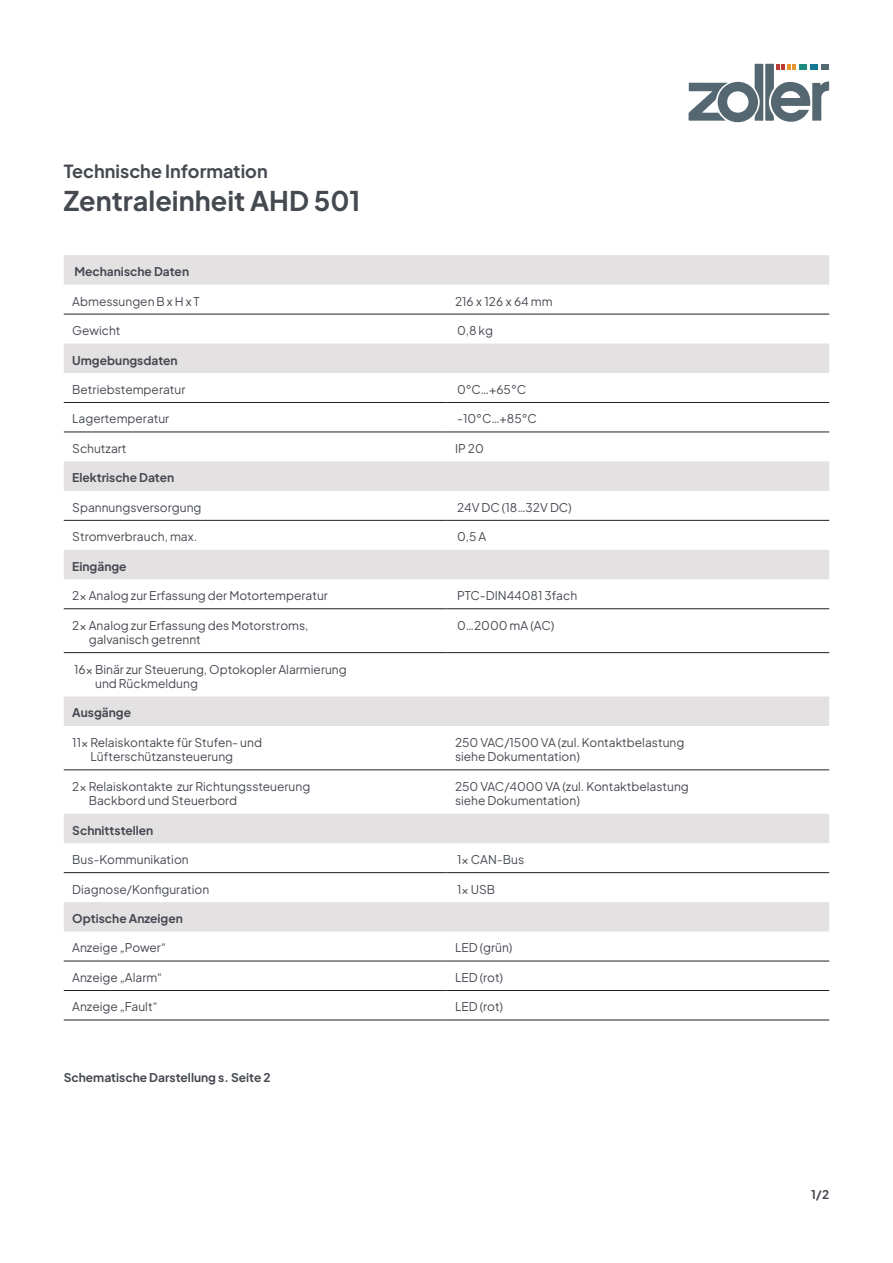
<style>
.page{position:relative;width:893px;height:1263px;background:#fff}
.page>*{position:absolute;margin:0;border:0;box-sizing:border-box;transform-origin:0 0}
.t1{font:700 27px "Plus Jakarta Sans";color:#454950}
.t2{font:700 18px "Plus Jakarta Sans";color:#454950}
.t3{font:12px/14.4px "Plus Jakarta Sans";color:#454950}
.t4{font:700 12px "Plus Jakarta Sans";color:#454950}
</style>
<div class="page">
<div style="left:717px;top:82px;width:41px;height:40px;background:#556771;border-radius:50%"></div>
<svg style="left:688px;top:83px;width:40px;height:38px"></svg>
<div style="left:727px;top:91px;width:21px;height:22px;background:#fff;border-radius:50%"></div>
<svg style="left:755px;top:64px;width:74px;height:58px"></svg>
<svg style="left:64px;top:255px;width:765px;height:676px"></svg>
<hr style="left:64px;top:314px;width:382px;height:1px;background:#231f20">
<hr style="left:446px;top:314px;width:383px;height:1px;background:#231f20">
<hr style="left:64px;top:402px;width:382px;height:1px;background:#231f20">
<hr style="left:446px;top:402px;width:383px;height:1px;background:#231f20">
<hr style="left:64px;top:432px;width:382px;height:1px;background:#231f20">
<hr style="left:446px;top:432px;width:383px;height:1px;background:#231f20">
<hr style="left:64px;top:520px;width:382px;height:1px;background:#231f20">
<hr style="left:446px;top:520px;width:383px;height:1px;background:#231f20">
<hr style="left:64px;top:608px;width:382px;height:1px;background:#231f20">
<hr style="left:446px;top:608px;width:383px;height:1px;background:#231f20">
<hr style="left:64px;top:652px;width:382px;height:1px;background:#231f20">
<hr style="left:446px;top:652px;width:383px;height:1px;background:#231f20">
<hr style="left:64px;top:769px;width:382px;height:1px;background:#231f20">
<hr style="left:446px;top:769px;width:383px;height:1px;background:#231f20">
<hr style="left:64px;top:872px;width:382px;height:1px;background:#231f20">
<hr style="left:446px;top:872px;width:383px;height:1px;background:#231f20">
<hr style="left:64px;top:961px;width:382px;height:1px;background:#231f20">
<hr style="left:446px;top:961px;width:383px;height:1px;background:#231f20">
<hr style="left:64px;top:990px;width:382px;height:1px;background:#231f20">
<hr style="left:446px;top:990px;width:383px;height:1px;background:#231f20">
<hr style="left:64px;top:1020px;width:382px;height:1px;background:#231f20">
<hr style="left:446px;top:1020px;width:383px;height:1px;background:#231f20">
<h2 class="t2" style="left:64px;top:155px;width:205px">Technische Information</h2>
<h1 class="t1" style="left:64px;top:176px;width:298px">Zentraleinheit AHD 501</h1>
<p class="t4" style="left:74px;top:261px;width:116px">Mechanische Daten</p>
<p class="t3" style="left:72px;top:293px;width:129px">Abmessungen B x H x T</p>
<p class="t3" style="left:455px;top:293px;width:99px">216 x 126 x 64 mm</p>
<p class="t3" style="left:72px;top:322px;width:50px">Gewicht</p>
<p class="t3" style="left:457px;top:322px;width:37px">0,8 kg</p>
<p class="t4" style="left:72px;top:349px;width:107px">Umgebungsdaten</p>
<p class="t3" style="left:72px;top:381px;width:115px">Betriebstemperatur</p>
<p class="t3" style="left:457px;top:381px;width:71px">0°C…+65°C</p>
<p class="t3" style="left:72px;top:410px;width:99px">Lagertemperatur</p>
<p class="t3" style="left:457px;top:410px;width:81px">-10°C…+85°C</p>
<p class="t3" style="left:72px;top:440px;width:56px">Schutzart</p>
<p class="t3" style="left:455px;top:440px;width:30px">IP 20</p>
<p class="t4" style="left:72px;top:467px;width:104px">Elektrische Daten</p>
<p class="t3" style="left:72px;top:499px;width:131px">Spannungsversorgung</p>
<p class="t3" style="left:457px;top:499px;width:116px">24V DC (18…32V DC)</p>
<p class="t3" style="left:72px;top:528px;width:126px">Stromverbrauch, max.</p>
<p class="t3" style="left:457px;top:528px;width:31px">0,5 A</p>
<p class="t4" style="left:72px;top:555px;width:56px">Eingänge</p>
<p class="t3" style="left:72px;top:587px;width:257px">2x Analog zur Erfassung der Motortemperatur</p>
<p class="t3" style="left:457px;top:587px;width:122px">PTC-DIN44081 3fach</p>
<p class="t3" style="left:89px;top:617px;width:221px;text-indent:-17px">2x Analog zur Erfassung des Motorstroms, galvanisch getrennt</p>
<p class="t3" style="left:457px;top:617px;width:99px">0…2000 mA (AC)</p>
<p class="t3" style="left:95px;top:661px;width:253px;text-indent:-21px">16x Binär zur Steuerung, Optokopler Alarmierung und Rückmeldung</p>
<p class="t4" style="left:72px;top:702px;width:60px">Ausgänge</p>
<p class="t3" style="left:90px;top:734px;width:173px;text-indent:-18px">11x Relaiskontakte für Stufen- und<br>Lüfterschützansteuerung</p>
<p class="t3" style="left:455px;top:734px;width:231px">250 VAC/1500 VA (zul. Kontaktbelastung siehe Dokumentation)</p>
<p class="t3" style="left:89px;top:778px;width:223px;text-indent:-17px">2x Relaiskontakte zur Richtungssteuerung<br>Backbord und Steuerbord</p>
<p class="t3" style="left:455px;top:778px;width:235px">250 VAC/4000 VA (zul. Kontaktbelastung siehe Dokumentation)</p>
<p class="t4" style="left:72px;top:819px;width:83px">Schnittstellen</p>
<p class="t3" style="left:72px;top:851px;width:118px">Bus-Kommunikation</p>
<p class="t3" style="left:457px;top:851px;width:69px">1x CAN-Bus</p>
<p class="t3" style="left:72px;top:881px;width:138px">Diagnose/Konfiguration</p>
<p class="t3" style="left:457px;top:881px;width:40px">1x USB</p>
<p class="t4" style="left:72px;top:908px;width:112px">Optische Anzeigen</p>
<p class="t3" style="left:72px;top:939px;width:95px">Anzeige „Power“</p>
<p class="t3" style="left:455px;top:939px;width:59px">LED (grün)</p>
<p class="t3" style="left:72px;top:969px;width:92px">Anzeige „Alarm“</p>
<p class="t3" style="left:455px;top:969px;width:50px">LED (rot)</p>
<p class="t3" style="left:72px;top:998px;width:87px">Anzeige „Fault“</p>
<p class="t3" style="left:455px;top:998px;width:50px">LED (rot)</p>
<p class="t4" style="left:64px;top:1066px;width:208px">Schematische Darstellung s. Seite 2</p>
<p class="t4" style="left:811px;top:1184px;width:20px">1/2</p>
</div>
